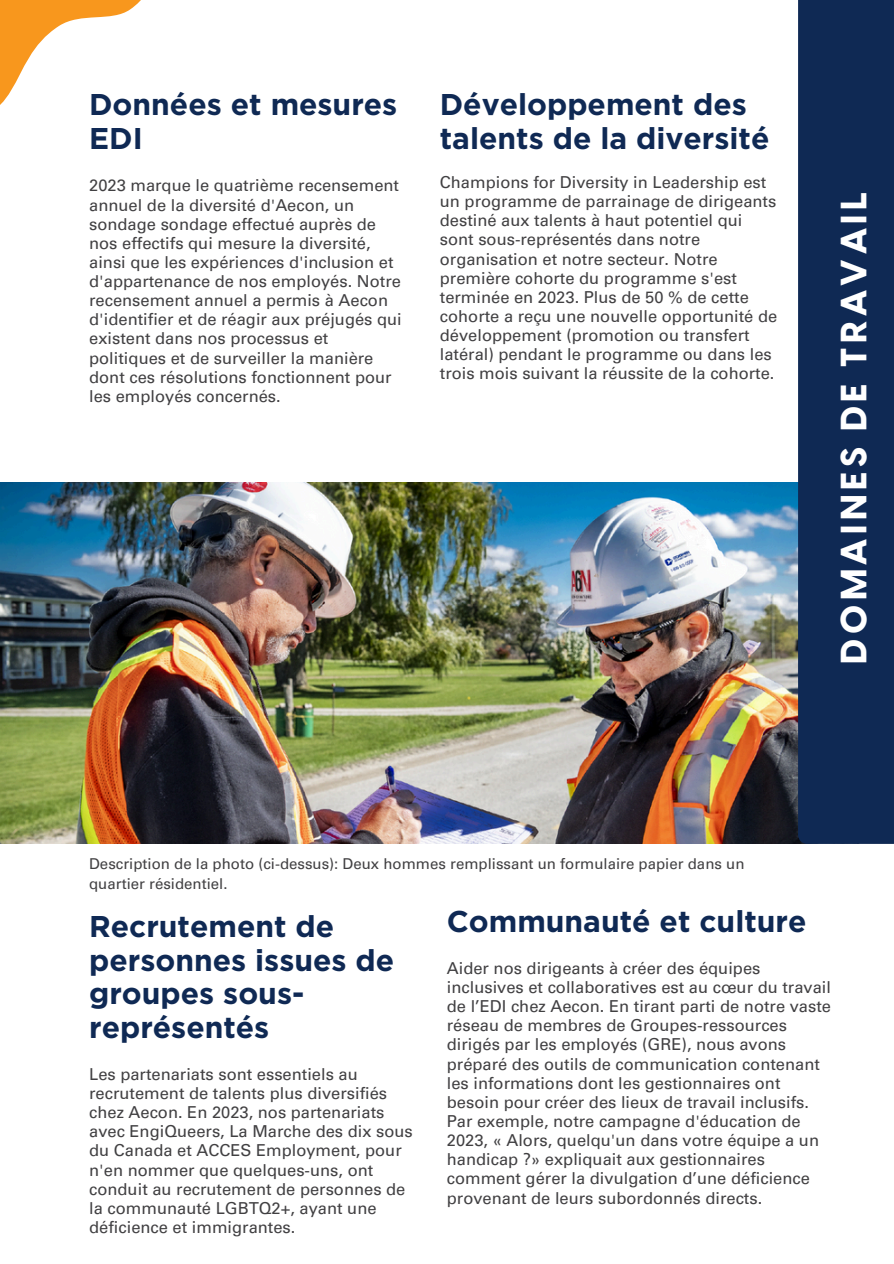
<style>
.page{position:relative;width:894px;height:1264px;background:#fff}
.page>*{position:absolute;margin:0;border:0;box-sizing:border-box;transform-origin:0 0}
.t1{font:800 36px "Visby CF";letter-spacing:.13em;color:#fff}
.t2{font:700 30px/33.8px "Gotham";color:#0f2954}
.t3{font:16.5px/19.2px "Univers LT Pro 55 Roman";color:#414042}
.t4{font:15px/20.2px "Univers LT Pro 55 Roman";color:#414042}
</style>
<div class="page">
<img style="left:0;top:482px;width:797px;height:361px">
<div style="left:797px;top:0;width:96px;height:843px;background:#0f2954"></div>
<svg style="left:0;top:0;width:141px;height:105px"></svg>
<h2 class="t2" style="left:89px;top:89px;width:309px">Données et mesures<br>EDI</h2>
<p class="t3" style="left:89px;top:178px;width:314px">2023 marque le quatrième recensement annuel de la diversité d'Aecon, un sondage sondage effectué auprès de nos effectifs qui mesure la diversité, ainsi que les expériences d'inclusion et d'appartenance de nos employés. Notre recensement annuel a permis à Aecon d'identifier et de réagir aux préjugés qui existent dans nos processus et politiques et de surveiller la manière dont ces résolutions fonctionnent pour les employés concernés.</p>
<h2 class="t2" style="left:439px;top:89px;width:331px">Développement des talents de la diversité</h2>
<p class="t3" style="left:439px;top:175px;width:339px">Champions for Diversity in Leadership est un programme de parrainage de dirigeants destiné aux talents à haut potentiel qui sont sous-représentés dans notre organisation et notre secteur. Notre première cohorte du programme s'est terminée en 2023. Plus de 50 % de cette cohorte a reçu une nouvelle opportunité de développement (promotion ou transfert latéral) pendant le programme ou dans les trois mois suivant la réussite de la cohorte.</p>
<h1 class="t1" style="left:832px;top:663px;width:473px;rotate:-90deg">DOMAINES DE TRAVAIL</h1>
<h2 class="t4" style="left:89px;top:855px;width:656px">Description de la photo (ci-dessus): Deux hommes remplissant un formulaire papier dans un quartier résidentiel.</h2>
<p class="t2" style="left:89px;top:911px;width:306px">Recrutement de personnes issues de groupes sous&shy;représentés</p>
<p class="t3" style="left:89px;top:1066px;width:325px">Les partenariats sont essentiels au recrutement de talents plus diversifiés chez Aecon. En 2023, nos partenariats avec EngiQueers, La Marche des dix sous du Canada et ACCES Employment, pour n'en nommer que quelques-uns, ont conduit au recrutement de personnes de la communauté LGBTQ2+, ayant une déficience et immigrantes.</p>
<h2 class="t2" style="left:446px;top:906px;width:361px">Communauté et culture</h2>
<p class="t3" style="left:446px;top:960px;width:385px">Aider nos dirigeants à créer des équipes inclusives et collaboratives est au cœur du travail de l’EDI chez Aecon. En tirant parti de notre vaste réseau de membres de Groupes-ressources dirigés par les employés (GRE), nous avons préparé des outils de communication contenant les informations dont les gestionnaires ont besoin pour créer des lieux de travail inclusifs.<br>Par exemple, notre campagne d'éducation de 2023, « Alors, quelqu'un dans votre équipe a un handicap ?» expliquait aux gestionnaires comment gérer la divulgation d’une déficience provenant de leurs subordonnés directs.</p>
</div>
